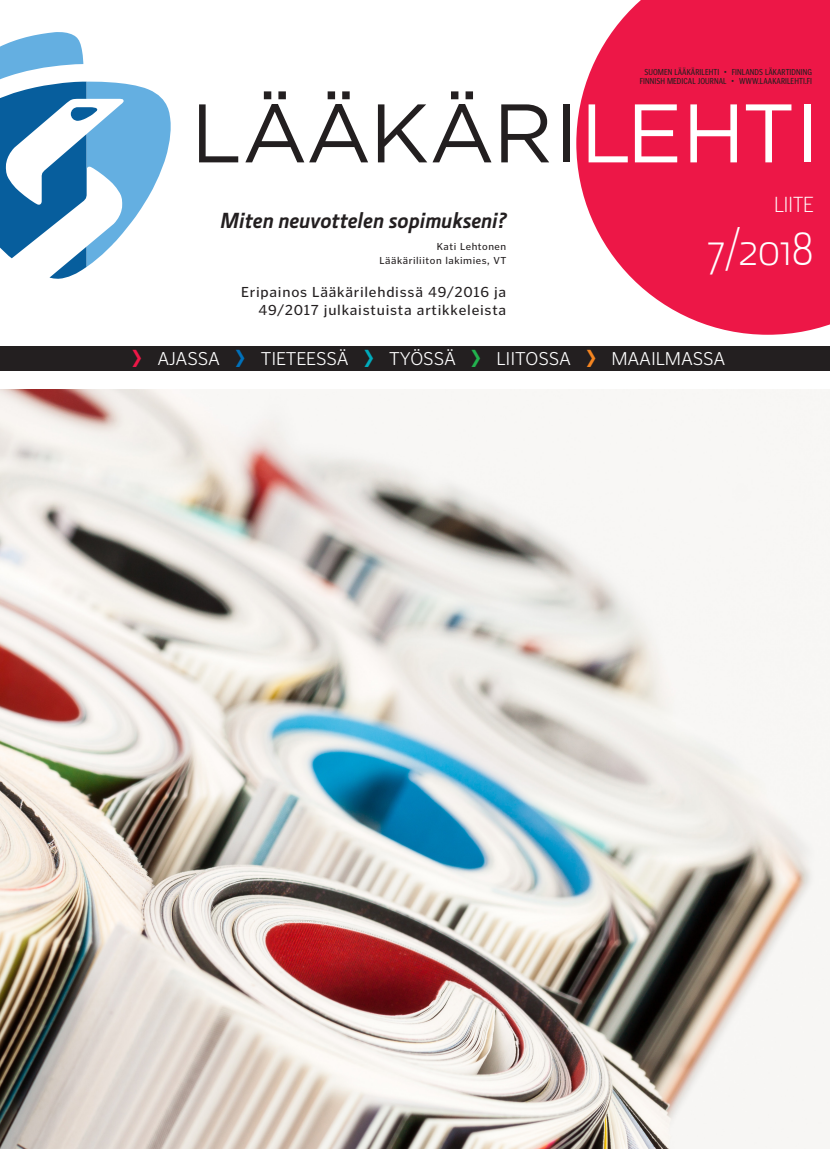
<style>
.page{position:relative;width:830px;height:1149px;background:#fff}
.page>*{position:absolute;margin:0;border:0;box-sizing:border-box;transform-origin:0 0}
.t1{font:300 46.95px "Section";color:#fff}
.t2{font:italic 700 22.05px "Section";color:#231f20}
.t3{font:300 22.05px "Section";color:#fff}
.t4{font:300 19.05px "Poynter Gothic Text";letter-spacing:-.01em;color:#fff}
.t5{font:14.7px/17.7px "Poynter Gothic Text";letter-spacing:.05em;color:#231f20;text-align:right}
.t6{font:10.35px/13.8px "Poynter Gothic Text";letter-spacing:.05em;color:#231f20;text-align:right}
.t7{font:8.85px/8.9px "Poynter Gothic Text Cond";letter-spacing:.01em;color:#231f20;text-align:center}
</style>
<div class="page">
<div style="left:0;top:347px;width:829px;height:24px;background:#231f20"></div>
<svg style="left:576px;top:0;width:253px;height:334px;background:#ef3861"></svg>
<svg style="left:0;top:32px;width:171px;height:247px"></svg>
<svg style="left:199px;top:104px;width:39px;height:58px"></svg>
<svg style="left:245px;top:91px;width:123px;height:71px"></svg>
<svg style="left:378px;top:91px;width:113px;height:71px"></svg>
<svg style="left:501px;top:104px;width:48px;height:58px"></svg>
<div style="left:563px;top:104px;width:6px;height:58px;background:#231f20"></div>
<svg style="left:588px;top:104px;width:39px;height:58px"></svg>
<svg style="left:634px;top:104px;width:43px;height:58px"></svg>
<svg style="left:690px;top:104px;width:46px;height:58px"></svg>
<svg style="left:745px;top:104px;width:46px;height:58px"></svg>
<div style="left:803px;top:104px;width:7px;height:58px;background:#fff"></div>
<img style="left:0;top:389px;width:829px;height:759px">
<p class="t2" style="left:220px;top:208px;width:287px">Miten neuvottelen sopimukseni?</p>
<p class="t6" style="left:379px;top:239px;width:128px">Kati Lehtonen<br>Lääkäriliiton lakimies, VT</p>
<p class="t5" style="left:241px;top:283px;width:266px">Eripainos Lääkärilehdissä 49/2016 ja<br>49/2017 julkaistuista artikkeleista</p>
<p class="t7" style="left:639px;top:67px;width:174px">SUOMEN LÄÄKÄRILEHTI • FINLANDS LÄKARTIDNING<br>FINNISH MEDICAL JOURNAL • WWW.LAAKARILEHTI.FI</p>
<p class="t3" style="left:773px;top:192px;width:41px">LIITE</p>
<p class="t1" style="left:707px;top:222px;width:108px">7/2018</p>
<p class="t4" style="left:157px;top:347px;width:64px">AJASSA</p>
<p class="t4" style="left:261px;top:347px;width:89px">TIETEESSÄ</p>
<p class="t4" style="left:389px;top:347px;width:68px">TYÖSSÄ</p>
<p class="t4" style="left:496px;top:347px;width:76px">LIITOSSA</p>
<p class="t4" style="left:611px;top:347px;width:115px">MAAILMASSA</p>
</div>
